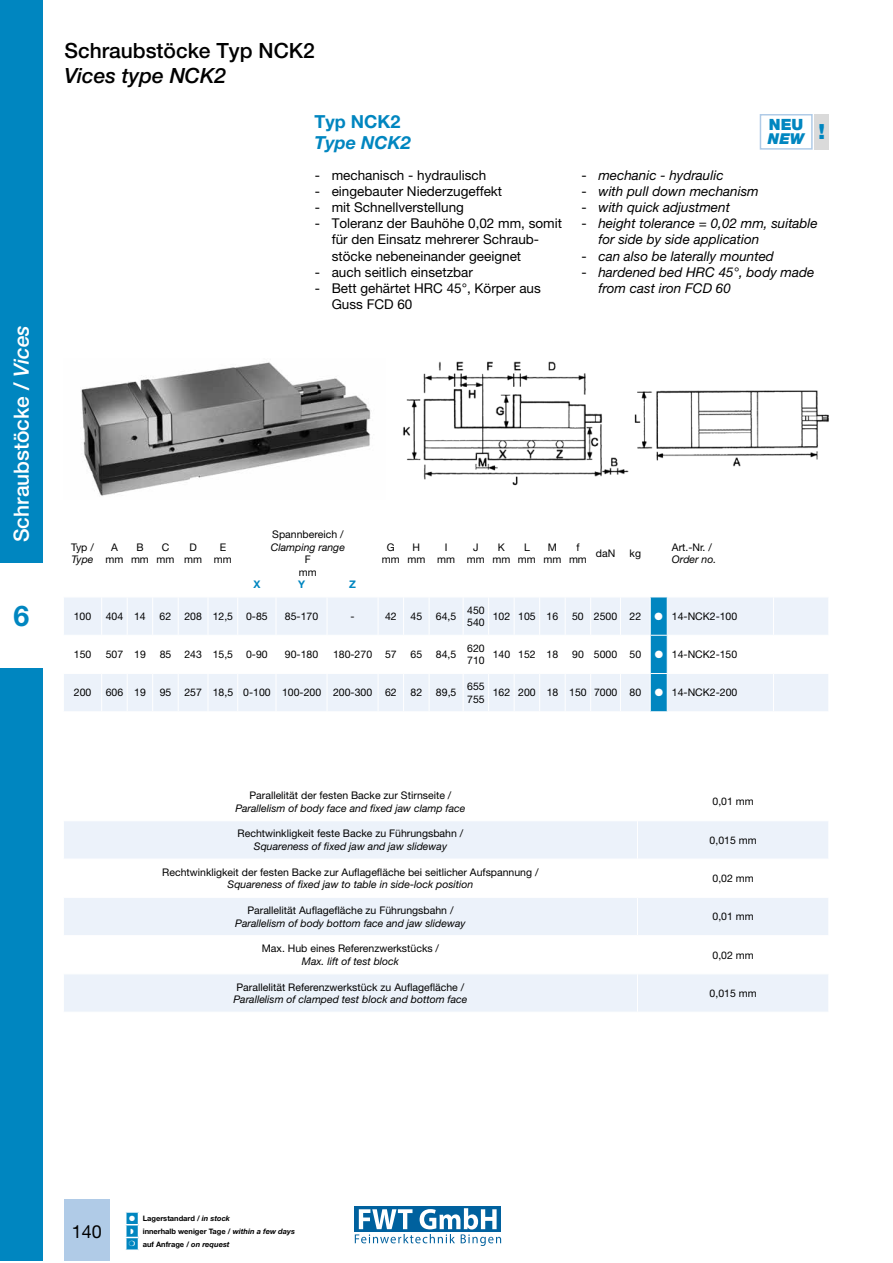
<style>
.page{position:relative;width:893px;height:1263px;background:#fff}
.page>*{position:absolute;margin:0;border:0;box-sizing:border-box;transform-origin:0 0}
.t1{font:700 28.5px "Helvetica Neue LT Std";color:#0086c0}
.t2{font:500 21px "Helvetica Neue LT Std";color:#000}
.t3{font:500 21px "Helvetica Neue LT Std";color:#fff}
.t4{font:italic 500 21px "Helvetica Neue LT Std";color:#000}
.t5{font:italic 700 18px "Helvetica Neue LT Std";color:#0086c0}
.t6{font:700 18px "Helvetica Neue LT Std";color:#0086c0}
.t7{font:18px "Helvetica Neue LT Std";color:#000}
.t8{font:900 15.6px "Helvetica Neue LT Std";color:#0086c0}
.t9{font:italic 900 15px "Helvetica Neue LT Std";color:#0086c0}
.t10{font:13.5px/16.2px "Helvetica Neue LT Std";color:#000}
.t11{font:italic 13.5px/16.2px "Helvetica Neue LT Std";color:#000}
.t12{font:10.5px/12.6px "Helvetica Neue LT Std";color:#000;text-align:center}
.t13{font:italic 10.5px/12.6px "Helvetica Neue LT Std";color:#000}
.t14{font:700 10.5px "Helvetica Neue LT Std";color:#0086c0}
.t15{font:700 7.5px/12.8px "Helvetica Neue LT Std";color:#000}
.s1{font-style:italic}
.s2{font-style:normal}
.s3{color:#fff}
</style>
<div class="page">
<div style="left:0;top:0;width:43px;height:1261px;background:#0086c0"></div>
<div style="left:64px;top:1199px;width:46px;height:62px;background:#b0cbe7"></div>
<div style="left:0;top:563px;width:51px;height:105px;background:#fff"></div>
<img style="left:81px;top:362px;width:290px;height:134px">
<img style="left:403px;top:361px;width:426px;height:125px">
<svg style="left:64px;top:597px;width:764px;height:115px"></svg>
<hr style="left:667px;top:711px;width:106px;height:1px;background:#fff">
<hr style="left:773px;top:711px;width:56px;height:1px;background:#fff">
<svg style="left:64px;top:821px;width:764px;height:191px;fill:#ecf2fa"></svg>
<hr style="left:637px;top:821px;width:1px;height:38px;background:#fff">
<hr style="left:63px;top:859px;width:574px;height:1px;background:#fff">
<hr style="left:637px;top:859px;width:192px;height:1px;background:#fff">
<hr style="left:637px;top:859px;width:1px;height:38px;background:#fff">
<hr style="left:63px;top:897px;width:574px;height:1px;background:#fff">
<hr style="left:637px;top:897px;width:192px;height:1px;background:#fff">
<hr style="left:637px;top:898px;width:1px;height:37px;background:#fff">
<hr style="left:63px;top:935px;width:574px;height:1px;background:#fff">
<hr style="left:637px;top:935px;width:192px;height:1px;background:#fff">
<hr style="left:637px;top:936px;width:1px;height:37px;background:#fff">
<hr style="left:63px;top:973px;width:574px;height:1px;background:#fff">
<hr style="left:637px;top:973px;width:192px;height:1px;background:#fff">
<hr style="left:637px;top:974px;width:1px;height:38px;background:#fff">
<svg style="left:759px;top:114px;width:54px;height:36px"></svg>
<div style="left:814px;top:114px;width:15px;height:36px;background:#dadada"></div>
<div style="left:355px;top:1206px;width:146px;height:26px;background:#00619e"></div>
<svg style="left:355px;top:1208px;width:146px;height:38px"></svg>
<svg style="left:125px;top:1212px;width:14px;height:38px"></svg>
<h2 class="t3" style="left:9px;top:542px;width:219px;rotate:-90deg">Schraubstöcke / <span class="s1">Vices</span></h2>
<h1 class="t1" style="left:13px;top:598px;width:17px">6</h1>
<h2 class="t2" style="left:64px;top:38px;width:252px">Schraubstöcke Typ NCK2</h2>
<h2 class="t4" style="left:64px;top:63px;width:163px">Vices type NCK2</h2>
<h3 class="t6" style="left:314px;top:110px;width:88px">Typ NCK2</h3>
<h3 class="t5" style="left:314px;top:132px;width:98px">Type NCK2</h3>
<p class="t10" style="left:315px;top:166px;width:173px">- mechanisch - hydraulisch</p>
<p class="t10" style="left:315px;top:183px;width:189px">- eingebauter Niederzugeffekt</p>
<p class="t10" style="left:315px;top:199px;width:151px">- mit Schnellverstellung</p>
<p class="t10" style="left:332px;top:215px;width:232px;text-indent:-17px">- Toleranz der Bauhöhe 0,02 mm, somit für den Einsatz mehrerer Schraub&shy;stöcke nebeneinander geeignet</p>
<p class="t10" style="left:315px;top:264px;width:160px">- auch seitlich einsetzbar</p>
<p class="t10" style="left:332px;top:280px;width:211px;text-indent:-17px">- Bett gehärtet HRC 45°, Körper aus<br>Guss FCD 60</p>
<h3 class="t8" style="left:769px;top:116px;width:36px">NEU</h3>
<h3 class="t9" style="left:768px;top:129px;width:59px">NEW <sup>!</sup></h3>
<p class="t11" style="left:581px;top:166px;width:144px"><span class="s2">-</span> mechanic - hydraulic</p>
<p class="t11" style="left:581px;top:183px;width:179px"><span class="s2">-</span> with pull down mechanism</p>
<p class="t11" style="left:581px;top:199px;width:150px"><span class="s2">-</span> with quick adjustment</p>
<p class="t11" style="left:598px;top:215px;width:221px;text-indent:-17px"><span class="s2">-</span> height tolerance = 0,02 mm, suitable for side by side application</p>
<p class="t11" style="left:581px;top:247px;width:194px"><span class="s2">-</span> can also be laterally mounted</p>
<p class="t11" style="left:598px;top:264px;width:217px;text-indent:-17px"><span class="s2">-</span> hardened bed HRC 45°, body made from cast iron FCD 60</p>
<p class="t12" style="left:71px;top:540px;width:24px">Typ /</p>
<p class="t13" style="left:72px;top:553px;width:23px">Type</p>
<p class="t12" style="left:105px;top:540px;width:19px">A mm</p>
<p class="t12" style="left:131px;top:540px;width:19px">B mm</p>
<p class="t12" style="left:157px;top:540px;width:19px">C mm</p>
<p class="t12" style="left:184px;top:540px;width:19px">D mm</p>
<p class="t12" style="left:214px;top:540px;width:19px">E mm</p>
<p class="t12" style="left:272px;top:528px;width:73px">Spannbereich /</p>
<p class="t13" style="left:271px;top:540px;width:76px">Clamping range</p>
<p class="t12" style="left:299px;top:553px;width:19px">F mm</p>
<p class="t14" style="left:253px;top:578px;width:9px">X</p>
<p class="t14" style="left:298px;top:578px;width:9px">Y</p>
<p class="t14" style="left:349px;top:578px;width:8px">Z</p>
<p class="t12" style="left:382px;top:540px;width:19px">G mm</p>
<p class="t12" style="left:407px;top:540px;width:19px">H mm</p>
<p class="t12" style="left:437px;top:540px;width:19px">I mm</p>
<p class="t12" style="left:467px;top:540px;width:19px">J mm</p>
<p class="t12" style="left:492px;top:540px;width:19px">K mm</p>
<p class="t12" style="left:518px;top:540px;width:19px">L mm</p>
<p class="t12" style="left:543px;top:540px;width:19px">M mm</p>
<p class="t12" style="left:569px;top:540px;width:19px">f mm</p>
<p class="t12" style="left:596px;top:547px;width:21px">daN</p>
<p class="t12" style="left:630px;top:547px;width:13px">kg</p>
<p class="t13" style="left:672px;top:540px;width:46px"><span class="s2">Art.-Nr.</span> /<br>Order no.</p>
<p class="t12" style="left:74px;top:610px;width:19px">100</p>
<p class="t12" style="left:106px;top:610px;width:42px">404 14</p>
<p class="t12" style="left:160px;top:610px;width:110px">62 208 12,5 0-85</p>
<p class="t12" style="left:285px;top:610px;width:35px">85-170</p>
<p class="t12" style="left:351px;top:610px;width:6px">-</p>
<p class="t12" style="left:385px;top:610px;width:13px">42</p>
<p class="t12" style="left:411px;top:610px;width:13px">45</p>
<p class="t12" style="left:436px;top:610px;width:22px">64,5</p>
<p class="t12" style="left:467px;top:603px;width:19px;text-align:left">450<br>540</p>
<p class="t12" style="left:493px;top:610px;width:67px">102 105 16</p>
<p class="t12" style="left:572px;top:610px;width:71px">50 2500 22</p>
<p class="t12" style="left:655px;top:610px;width:84px"><span class="s3">●</span> 14-NCK2-100</p>
<p class="t12" style="left:74px;top:648px;width:19px">150</p>
<p class="t12" style="left:106px;top:648px;width:42px">507 19</p>
<p class="t12" style="left:160px;top:648px;width:110px">85 243 15,5 0-90</p>
<p class="t12" style="left:285px;top:648px;width:35px">90-180</p>
<p class="t12" style="left:333px;top:648px;width:65px">180-270 57</p>
<p class="t12" style="left:411px;top:648px;width:13px">65</p>
<p class="t12" style="left:436px;top:648px;width:22px">84,5</p>
<p class="t12" style="left:467px;top:642px;width:19px;text-align:left">620<br>710</p>
<p class="t12" style="left:493px;top:648px;width:67px">140 152 18</p>
<p class="t12" style="left:572px;top:648px;width:71px">90 5000 50</p>
<p class="t12" style="left:655px;top:648px;width:84px"><span class="s3">●</span> 14-NCK2-150</p>
<p class="t12" style="left:74px;top:686px;width:19px">200</p>
<p class="t12" style="left:106px;top:686px;width:42px">606 19</p>
<p class="t12" style="left:160px;top:686px;width:239px">95 257 18,5 0-100 100-200 200-300 62</p>
<p class="t12" style="left:411px;top:686px;width:13px">82</p>
<p class="t12" style="left:436px;top:686px;width:22px">89,5</p>
<p class="t12" style="left:467px;top:680px;width:19px;text-align:left">655<br>755</p>
<p class="t12" style="left:493px;top:686px;width:150px">162 200 18 150 7000 80</p>
<p class="t12" style="left:655px;top:686px;width:84px"><span class="s3">●</span> 14-NCK2-200</p>
<p class="t12" style="left:249px;top:789px;width:204px">Parallelität der festen Backe zur Stirnseite /</p>
<p class="t13" style="left:235px;top:801px;width:232px">Parallelism of body face and fixed jaw clamp face</p>
<p class="t12" style="left:238px;top:827px;width:227px">Rechtwinkligkeit feste Backe zu Führungsbahn /</p>
<p class="t13" style="left:254px;top:840px;width:195px">Squareness of fixed jaw and jaw slideway</p>
<p class="t12" style="left:162px;top:865px;width:378px">Rechtwinkligkeit der festen Backe zur Auflagefläche bei seitlicher Aufspannung /</p>
<p class="t13" style="left:228px;top:878px;width:247px">Squareness of fixed jaw to table in side-lock position</p>
<p class="t12" style="left:247px;top:904px;width:208px">Parallelität Auflagefläche zu Führungsbahn /</p>
<p class="t13" style="left:235px;top:916px;width:232px">Parallelism of body bottom face and jaw slideway</p>
<p class="t12" style="left:262px;top:942px;width:179px">Max. Hub eines Referenzwerkstücks /</p>
<p class="t13" style="left:302px;top:955px;width:99px">Max. lift of test block</p>
<p class="t12" style="left:236px;top:980px;width:229px">Parallelität Referenzwerkstück zu Auflagefläche /</p>
<p class="t13" style="left:233px;top:993px;width:235px">Parallelism of clamped test block and bottom face</p>
<p class="t12" style="left:712px;top:795px;width:43px">0,01 mm</p>
<p class="t12" style="left:710px;top:833px;width:49px">0,015 mm</p>
<p class="t12" style="left:712px;top:872px;width:43px">0,02 mm</p>
<p class="t12" style="left:712px;top:910px;width:43px">0,01 mm</p>
<p class="t12" style="left:712px;top:948px;width:43px">0,02 mm</p>
<p class="t12" style="left:710px;top:987px;width:49px">0,015 mm</p>
<h3 class="t7" style="left:72px;top:1220px;width:32px">140</h3>
<p class="t15" style="left:143px;top:1212px;width:154px;text-indent:-14px"><span class="s3">●</span> Lagerstandard / <span class="s1">in stock<br></span>innerhalb weniger Tage / <span class="s1">within a few days </span>auf Anfrage / <span class="s1">on request</span></p>
</div>
